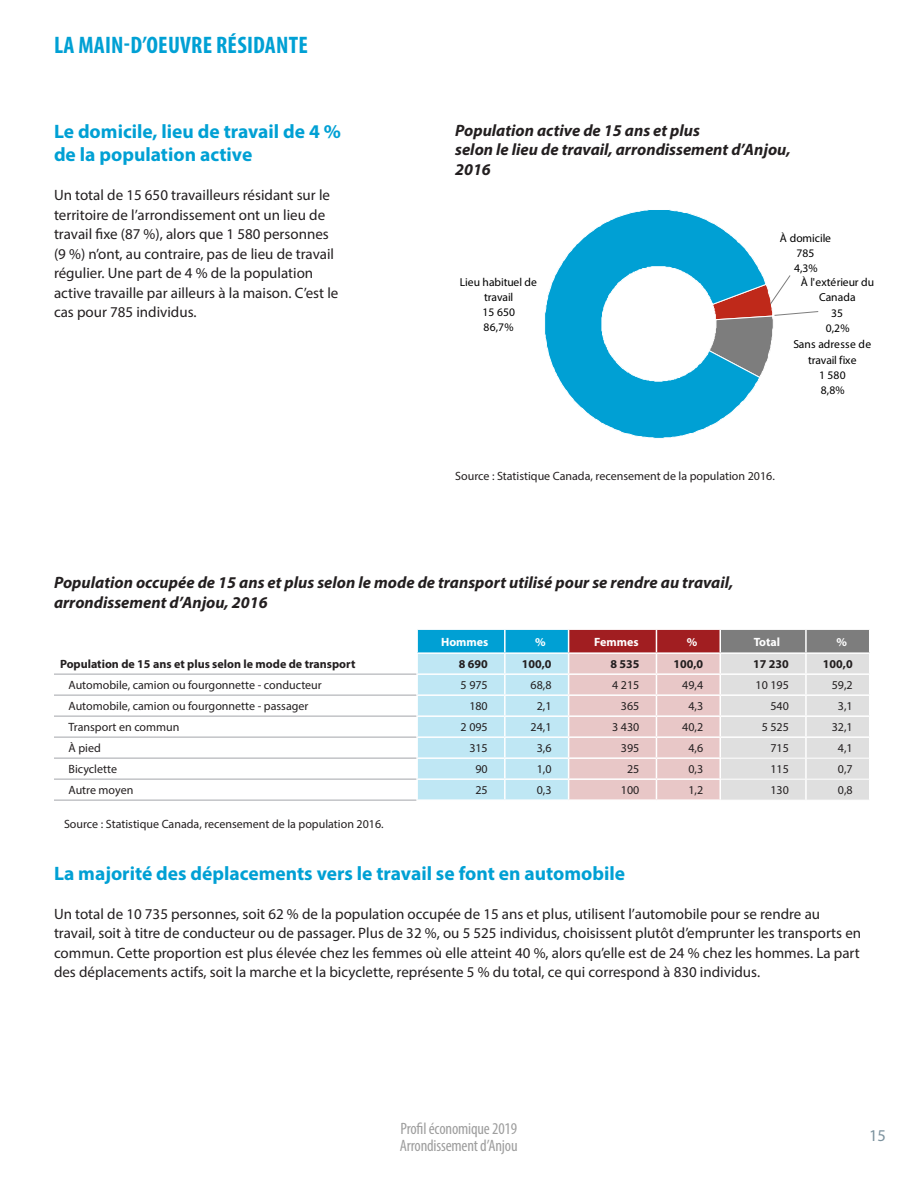
<style>
.page{position:relative;width:918px;height:1188px;background:#fff}
.page>*{position:absolute;margin:0;border:0;box-sizing:border-box;transform-origin:0 0}
.t1{font:700 condensed 24px "Myriad Pro";letter-spacing:.01em;color:#00a0d4}
.t2{font:700 19.5px/23.4px "Myriad Pro";color:#00a0d4}
.t3{font:italic 700 16.5px/19.8px "Myriad Pro";color:#231f20}
.t4{font:condensed 16.5px/16.5px "Myriad Pro";letter-spacing:-.01em;color:#9e9e9e}
.t5{font:16.5px "Myriad Pro";color:#7c929e}
.t6{font:15px/19.5px "Myriad Pro";color:#231f20}
.t7{font:12px "Myriad Pro";color:#231f20}
.t8{font:700 12px "Myriad Pro";color:#231f20}
.t9{font:700 12px "Myriad Pro";color:#fff}
.t10{font:11.55px/15.1px "Myriad Pro";color:#000;text-align:center}
</style>
<div class="page">
<hr style="left:54px;top:673px;width:362px;height:2px;background:#c2c3c6">
<hr style="left:54px;top:694px;width:362px;height:2px;background:#c2c3c6">
<hr style="left:54px;top:736px;width:362px;height:2px;background:#c2c3c6">
<hr style="left:54px;top:715px;width:362px;height:2px;background:#c2c3c6">
<hr style="left:54px;top:757px;width:362px;height:2px;background:#c2c3c6">
<hr style="left:54px;top:778px;width:362px;height:2px;background:#c2c3c6">
<hr style="left:54px;top:799px;width:362px;height:2px;background:#c2c3c6">
<svg style="left:416px;top:630px;width:454px;height:170px;background:#cbced4"></svg>
<svg style="left:544px;top:209px;width:218px;height:230px"></svg>
<svg style="left:708px;top:274px;width:111px;height:104px"></svg>
<p class="t1" style="left:54px;top:30px;width:255px">LA MAIN-D’OEUVRE RÉSIDANTE</p>
<p class="t2" style="left:54px;top:119px;width:288px">Le domicile, lieu de travail de 4 % de la population active</p>
<p class="t6" style="left:54px;top:185px;width:286px">Un total de 15 650 travailleurs résidant sur le territoire de l’arrondissement ont un lieu de travail fixe (87 %), alors que 1 580 personnes (9 %) n’ont, au contraire, pas de lieu de travail régulier. Une part de 4 % de la population active travaille par ailleurs à la maison. C’est le cas pour 785 individus.</p>
<p class="t3" style="left:455px;top:120px;width:246px">Population active de 15 ans et plus</p>
<p class="t3" style="left:455px;top:140px;width:337px">selon le lieu de travail, arrondissement d’Anjou,<br>2016</p>
<p class="t10" style="left:780px;top:230px;width:52px">À domicile<br>785<br>4,3%</p>
<p class="t10" style="left:460px;top:274px;width:79px">Lieu habituel de travail<br>15 650<br>86,7%</p>
<p class="t10" style="left:801px;top:275px;width:75px">À l'extérieur du<br>Canada<br>35<br>0,2%</p>
<p class="t10" style="left:793px;top:337px;width:79px">Sans adresse de travail fixe<br>1 580<br>8,8%</p>
<p class="t7" style="left:455px;top:468px;width:321px">Source : Statistique Canada, recensement de la population 2016.</p>
<p class="t3" style="left:54px;top:572px;width:681px">Population occupée de 15 ans et plus selon le mode de transport utilisé pour se rendre au travail,</p>
<p class="t3" style="left:54px;top:592px;width:215px">arrondissement d’Anjou, 2016</p>
<p class="t9" style="left:441px;top:634px;width:49px">Hommes</p>
<p class="t9" style="left:535px;top:634px;width:12px">%</p>
<p class="t9" style="left:594px;top:634px;width:46px">Femmes</p>
<p class="t9" style="left:687px;top:634px;width:12px">%</p>
<p class="t9" style="left:754px;top:634px;width:28px">Total</p>
<p class="t9" style="left:836px;top:634px;width:12px">%</p>
<p class="t8" style="left:60px;top:656px;width:297px">Population de 15 ans et plus selon le mode de transport</p>
<p class="t8" style="left:459px;top:656px;width:31px">8 690</p>
<p class="t8" style="left:522px;top:656px;width:31px">100,0</p>
<p class="t8" style="left:610px;top:656px;width:31px">8 535</p>
<p class="t8" style="left:673px;top:656px;width:31px">100,0</p>
<p class="t8" style="left:753px;top:656px;width:37px">17 230</p>
<p class="t8" style="left:823px;top:656px;width:31px">100,0</p>
<p class="t7" style="left:69px;top:678px;width:255px">Automobile, camion ou fourgonnette - conducteur</p>
<p class="t7" style="left:461px;top:678px;width:29px">5 975</p>
<p class="t7" style="left:531px;top:678px;width:22px">68,8</p>
<p class="t7" style="left:612px;top:678px;width:29px">4 215</p>
<p class="t7" style="left:682px;top:678px;width:22px">49,4</p>
<p class="t7" style="left:756px;top:678px;width:35px">10 195</p>
<p class="t7" style="left:832px;top:678px;width:22px">59,2</p>
<p class="t7" style="left:69px;top:699px;width:241px">Automobile, camion ou fourgonnette - passager</p>
<p class="t7" style="left:469px;top:699px;width:20px">180</p>
<p class="t7" style="left:537px;top:699px;width:16px">2,1</p>
<p class="t7" style="left:621px;top:699px;width:20px">365</p>
<p class="t7" style="left:688px;top:699px;width:16px">4,3</p>
<p class="t7" style="left:770px;top:699px;width:20px">540</p>
<p class="t7" style="left:838px;top:699px;width:16px">3,1</p>
<p class="t7" style="left:69px;top:720px;width:113px">Transport en commun</p>
<p class="t7" style="left:461px;top:720px;width:29px">2 095</p>
<p class="t7" style="left:531px;top:720px;width:22px">24,1</p>
<p class="t7" style="left:612px;top:720px;width:29px">3 430</p>
<p class="t7" style="left:682px;top:720px;width:22px">40,2</p>
<p class="t7" style="left:762px;top:720px;width:29px">5 525</p>
<p class="t7" style="left:832px;top:720px;width:22px">32,1</p>
<p class="t7" style="left:69px;top:741px;width:34px">À pied</p>
<p class="t7" style="left:469px;top:741px;width:20px">315</p>
<p class="t7" style="left:537px;top:741px;width:16px">3,6</p>
<p class="t7" style="left:621px;top:741px;width:20px">395</p>
<p class="t7" style="left:688px;top:741px;width:16px">4,6</p>
<p class="t7" style="left:770px;top:741px;width:20px">715</p>
<p class="t7" style="left:838px;top:741px;width:16px">4,1</p>
<p class="t7" style="left:69px;top:762px;width:50px">Bicyclette</p>
<p class="t7" style="left:475px;top:762px;width:14px">90</p>
<p class="t7" style="left:537px;top:762px;width:16px">1,0</p>
<p class="t7" style="left:627px;top:762px;width:14px">25</p>
<p class="t7" style="left:688px;top:762px;width:16px">0,3</p>
<p class="t7" style="left:770px;top:762px;width:20px">115</p>
<p class="t7" style="left:838px;top:762px;width:16px">0,7</p>
<p class="t7" style="left:69px;top:783px;width:66px">Autre moyen</p>
<p class="t7" style="left:475px;top:783px;width:14px">25</p>
<p class="t7" style="left:537px;top:783px;width:16px">0,3</p>
<p class="t7" style="left:621px;top:783px;width:20px">100</p>
<p class="t7" style="left:688px;top:783px;width:16px">1,2</p>
<p class="t7" style="left:770px;top:783px;width:20px">130</p>
<p class="t7" style="left:838px;top:783px;width:16px">0,8</p>
<p class="t7" style="left:64px;top:817px;width:321px">Source : Statistique Canada, recensement de la population 2016.</p>
<p class="t2" style="left:54px;top:861px;width:573px">La majorité des déplacements vers le travail se font en automobile</p>
<p class="t6" style="left:54px;top:904px;width:809px">Un total de 10 735 personnes, soit 62 % de la population occupée de 15 ans et plus, utilisent l’automobile pour se rendre au travail, soit à titre de conducteur ou de passager. Plus de 32 %, ou 5 525 individus, choisissent plutôt d’emprunter les transports en commun. Cette proportion est plus élevée chez les femmes où elle atteint 40 %, alors qu’elle est de 24 % chez les hommes. La part des déplacements actifs, soit la marche et la bicyclette, représente 5 % du total, ce qui correspond à 830 individus.</p>
<p class="t4" style="left:400px;top:1120px;width:119px">Profil économique 2019<br>Arrondissement d’Anjou</p>
<p class="t5" style="left:869px;top:1125px;width:18px">15</p>
</div>
